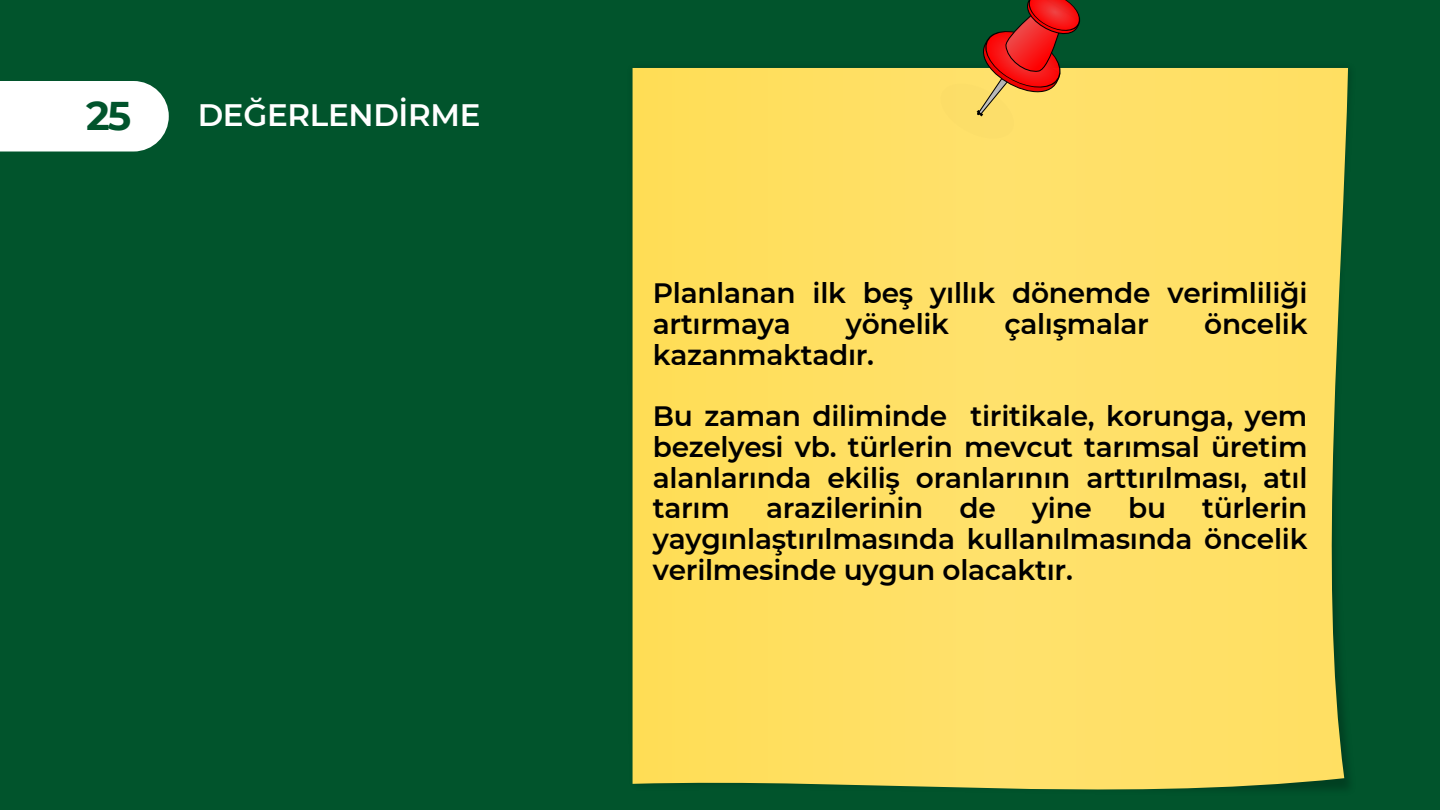
<style>
.page{position:relative;width:1440px;height:810px;background:#01542c}
.page>*{position:absolute;margin:0;border:0;box-sizing:border-box;transform-origin:0 0}
.t1{font:700 40px "Montserrat";color:#01542c}
.t2{font:600 31px "Montserrat";letter-spacing:-.01em;color:#fff}
.t3{font:600 28px/30.8px "Montserrat";letter-spacing:-.01em;color:#000;text-align:justify}
</style>
<div class="page">
<div style="left:0;top:81px;width:169px;height:71px;background:#fff"></div>
<svg style="left:633px;top:68px;width:715px;height:722px;background:#fadc62"></svg>
<svg style="left:926px;top:0;width:165px;height:149px"></svg>
<p class="t1" style="left:86px;top:91px;width:47px">25</p>
<p class="t2" style="left:198px;top:96px;width:284px">DEĞERLENDİRME</p>
<p class="t3" style="left:653px;top:278px;width:652px">Planlanan ilk beş yıllık dönemde verimliliği artırmaya</p>
<p class="t3" style="left:846px;top:308px;width:105px">yönelik</p>
<p class="t3" style="left:1004px;top:308px;width:146px">çalışmalar</p>
<p class="t3" style="left:1204px;top:308px;width:105px">öncelik</p>
<p class="t3" style="left:653px;top:339px;width:223px">kazanmaktadır.</p>
<p class="t3" style="left:653px;top:401px;width:656px">Bu zaman diliminde tiritikale, korunga, yem bezelyesi vb. türlerin mevcut tarımsal üretim alanlarında ekiliş oranlarının arttırılması, atıl tarım</p>
<p class="t3" style="left:653px;top:493px;width:656px;text-indent:549px">türlerin yaygınlaştırılmasında kullanılmasında öncelik verilmesinde uygun olacaktır.</p>
<p class="t3" style="left:766px;top:493px;width:159px">arazilerinin</p>
<p class="t3" style="left:960px;top:493px;width:38px">de</p>
<p class="t3" style="left:1032px;top:493px;width:62px">yine</p>
<p class="t3" style="left:1128px;top:493px;width:39px">bu</p>
</div>
